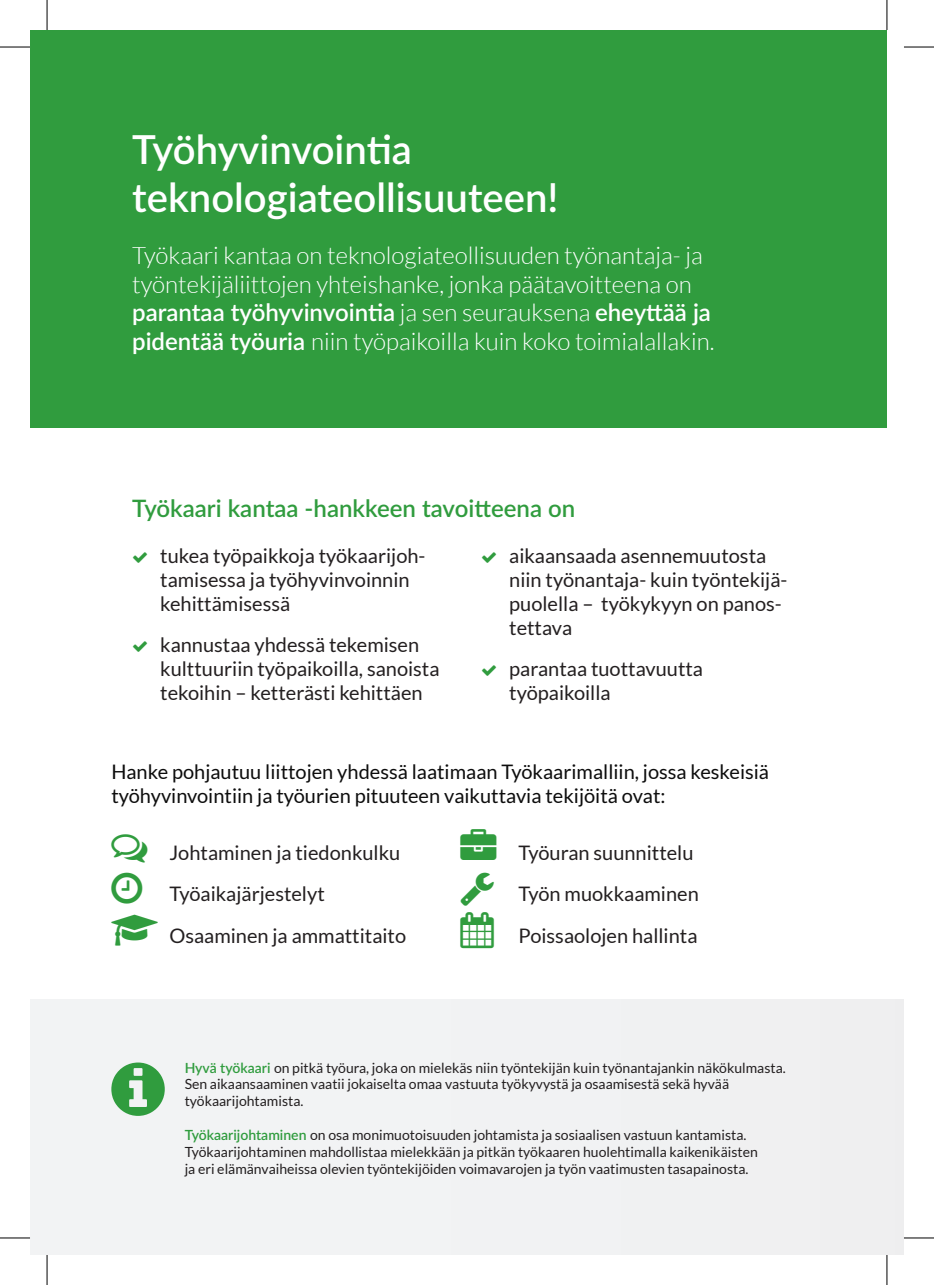
<style>
.page{position:relative;width:934px;height:1285px;background:#fff}
.page>*{position:absolute;margin:0;border:0;box-sizing:border-box;transform-origin:0 0}
.t1{font:600 40px/48px "Lato";color:#fff}
.t2{font:300 24px/28.8px "Lato";color:#fff}
.t3{font:600 24px "Lato";color:#309c3e}
.t4{font:20px/24px "Lato";color:#231f20}
.t5{font:20px/24px "Lato";color:#0d0d0d}
.t6{font:14px/16.8px "Lato";color:#231f20}
.s1{font-weight:600}
.s2{color:#309c3e}
.s3{font-weight:600;color:#309c3e}
</style>
<div class="page">
<div style="left:30px;top:999px;width:873px;height:256px;background:#f1f2f3"></div>
<div style="left:30px;top:30px;width:856px;height:398px;background:#309c3e"></div>
<hr style="left:0;top:47px;width:30px;height:1px;background:#000">
<hr style="left:903px;top:47px;width:30px;height:1px;background:#000">
<hr style="left:0;top:1237px;width:30px;height:1px;background:#000">
<hr style="left:903px;top:1237px;width:30px;height:1px;background:#000">
<hr style="left:47px;top:0;width:1px;height:30px;background:#000">
<hr style="left:47px;top:1255px;width:1px;height:30px;background:#000">
<hr style="left:886px;top:0;width:1px;height:30px;background:#000">
<hr style="left:886px;top:1255px;width:1px;height:30px;background:#000">
<h1 class="t1" style="left:132px;top:124px;width:428px">Työhyvinvointia teknologiateollisuuteen!</h1>
<p class="t2" style="left:132px;top:241px;width:583px">Työkaari kantaa on teknologiateollisuuden työnantaja- ja työntekijäliittojen yhteishanke, jonka päätavoitteena on <span class="s1">parantaa työhyvinvointia</span> ja sen seurauksena <span class="s1">eheyttää ja pidentää työuria</span> niin työpaikoilla kuin koko toimialallakin.</p>
<h2 class="t3" style="left:132px;top:491px;width:444px">Työkaari kantaa -hankkeen tavoitteena on</h2>
<h3 class="t4" style="left:160px;top:544px;width:267px">tukea työpaikkoja työkaarijoh&shy;tamisessa ja työhyvinvoinnin kehittämisessä</h3>
<h3 class="t4" style="left:160px;top:633px;width:281px">kannustaa yhdessä tekemisen kulttuuriin työpaikoilla, sanoista tekoihin – ketterästi kehittäen</h3>
<h3 class="t4" style="left:509px;top:544px;width:279px">aikaansaada asennemuutosta niin työnantaja- kuin työntekijä&shy;puolella – työkykyyn on panos&shy;tettava</h3>
<h3 class="t4" style="left:509px;top:657px;width:195px">parantaa tuottavuutta työpaikoilla</h3>
<h3 class="t5" style="left:111px;top:759px;width:659px">Hanke pohjautuu liittojen yhdessä laatimaan Työkaarimalliin, jossa keskeisiä työhyvinvointiin ja työurien pituuteen vaikuttavia tekijöitä ovat:</h3>
<h3 class="t4" style="left:169px;top:831px;width:238px;line-height:41.6px">Johtaminen ja tiedonkulku<br>Työaikajärjestelyt<br>Osaaminen ja ammattitaito</h3>
<h3 class="t4" style="left:518px;top:831px;width:182px;line-height:41.6px">Työuran suunnittelu<br>Työn muokkaaminen</h3>
<h3 class="t4" style="left:460px;top:923px;width:238px"><span class="s2">▲</span> Poissaolojen hallinta</h3>
<p class="t6" style="left:184px;top:1059px;width:602px"><span class="s3">Hyvä työkaari</span> on pitkä työura, joka on mielekäs niin työntekijän kuin työnantajankin näkökulmasta.<br>Sen aikaansaaminen vaatii jokaiselta omaa vastuuta työkyvystä ja osaamisestä sekä hyvää työkaarijohtamista.</p>
<p class="t6" style="left:184px;top:1126px;width:574px"><span class="s3">Työkaarijohtaminen</span> on osa monimuotoisuuden johtamista ja sosiaalisen vastuun kantamista.<br>Työkaarijohtaminen mahdollistaa mielekkään ja pitkän työkaaren huolehtimalla kaikenikäisten ja eri elämänvaiheissa olevien työntekijöiden voimavarojen ja työn vaatimusten tasapainosta.</p>
</div>
